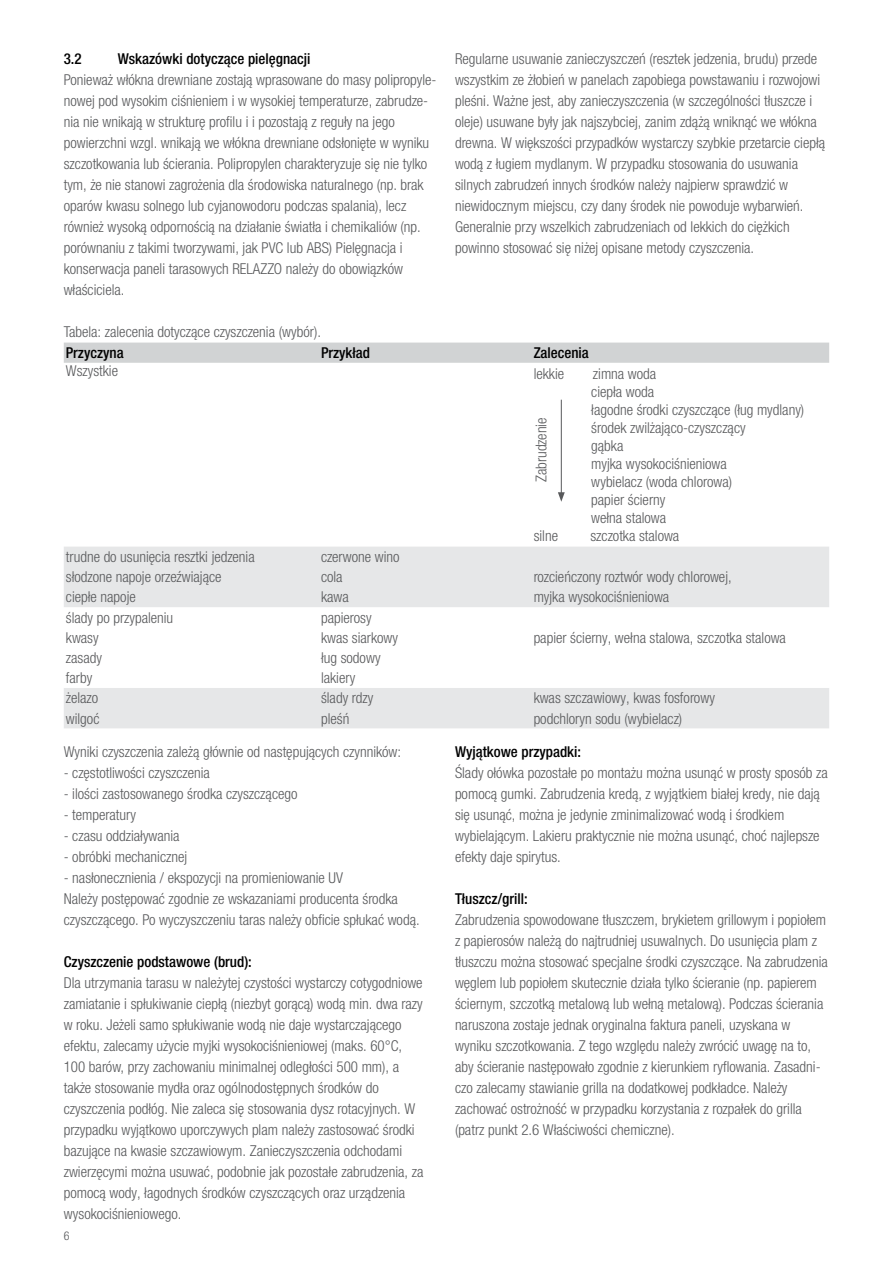
<style>
.page{position:relative;width:893px;height:1263px;background:#fff}
.page>*{position:absolute;margin:0;border:0;box-sizing:border-box;transform-origin:0 0}
.t1{font:300 condensed 15px/21px "Helvetica Neue LTW1 G";color:#58595b}
.t2{font:500 condensed 15px "Helvetica Neue LTW1 G";color:#000}
.t3{font:300 condensed 12px "Helvetica Neue LTW1 G";color:#58595b}
</style>
<div class="page">
<div style="left:64px;top:343px;width:765px;height:20px;background:#d1d3d4"></div>
<svg style="left:64px;top:547px;width:765px;height:181px;fill:#e6e7e8"></svg>
<hr style="left:561px;top:400px;width:1px;height:95px;background:#58595b">
<svg style="left:558px;top:492px;width:7px;height:10px"></svg>
<p class="t2" style="left:64px;top:49px;width:19px">3.2</p>
<p class="t2" style="left:118px;top:49px;width:194px">Wskazówki dotyczące pielęgnacji</p>
<p class="t1" style="left:64px;top:69px;width:374px">Ponieważ włókna drewniane zostają wprasowane do masy polipropyle&shy;nowej pod wysokim ciśnieniem i w wysokiej temperaturze, zabrudze&shy;nia nie wnikają w strukturę profilu i i pozostają z reguły na jego powierzchni wzgl. wnikają we włókna drewniane odsłonięte w wyniku szczotkowania lub ścierania. Polipropylen charakteryzuje się nie tylko tym, że nie stanowi zagrożenia dla środowiska naturalnego (np. brak oparów kwasu solnego lub cyjanowodoru podczas spalania), lecz również wysoką odpornością na działanie światła i chemikaliów (np. porównaniu z takimi tworzywami, jak PVC lub ABS) Pielęgnacja i konserwacja paneli tarasowych RELAZZO należy do obowiązków właściciela.</p>
<p class="t1" style="left:455px;top:48px;width:372px">Regularne usuwanie zanieczyszczeń (resztek jedzenia, brudu) przede wszystkim ze żłobień w panelach zapobiega powstawaniu i rozwojowi pleśni. Ważne jest, aby zanieczyszczenia (w szczególności tłuszcze i oleje) usuwane były jak najszybciej, zanim zdążą wniknąć we włókna drewna. W większości przypadków wystarczy szybkie przetarcie ciepłą wodą z ługiem mydlanym. W przypadku stosowania do usuwania silnych zabrudzeń innych środków należy najpierw sprawdzić w niewidocznym miejscu, czy dany środek nie powoduje wybarwień.<br>Generalnie przy wszelkich zabrudzeniach od lekkich do ciężkich powinno stosować się niżej opisane metody czyszczenia.</p>
<p class="t1" style="left:64px;top:321px;width:259px">Tabela: zalecenia dotyczące czyszczenia (wybór).</p>
<p class="t2" style="left:66px;top:344px;width:59px">Przyczyna</p>
<p class="t2" style="left:321px;top:344px;width:50px">Przykład</p>
<p class="t2" style="left:534px;top:344px;width:57px">Zalecenia</p>
<p class="t1" style="left:66px;top:360px;width:54px">Wszystkie</p>
<p class="t1" style="left:534px;top:363px;width:32px">lekkie</p>
<p class="t1" style="left:591px;top:365px;width:214px;line-height:18px">zimna woda<br>ciepła woda<br>łagodne środki czyszczące (ług mydlany) środek zwilżająco-czyszczący<br>gąbka<br>myjka wysokociśnieniowa<br>wybielacz (woda chlorowa)<br>papier ścierny<br>wełna stalowa</p>
<p class="t1" style="left:534px;top:525px;width:26px">silne</p>
<p class="t1" style="left:590px;top:525px;width:90px">szczotka stalowa</p>
<p class="t1" style="left:66px;top:546px;width:190px">trudne do usunięcia resztki jedzenia</p>
<p class="t1" style="left:321px;top:546px;width:80px">czerwone wino</p>
<p class="t1" style="left:66px;top:567px;width:157px">słodzone napoje orzeźwiające</p>
<p class="t1" style="left:321px;top:567px;width:23px">cola</p>
<p class="t1" style="left:534px;top:567px;width:200px">rozcieńczony roztwór wody chlorowej,</p>
<p class="t1" style="left:66px;top:587px;width:71px">ciepłe napoje</p>
<p class="t1" style="left:321px;top:587px;width:29px">kawa</p>
<p class="t1" style="left:534px;top:587px;width:137px">myjka wysokociśnieniowa</p>
<p class="t1" style="left:66px;top:607px;width:109px">ślady po przypaleniu</p>
<p class="t1" style="left:321px;top:607px;width:52px">papierosy</p>
<p class="t1" style="left:66px;top:627px;width:34px">kwasy</p>
<p class="t1" style="left:321px;top:627px;width:79px">kwas siarkowy</p>
<p class="t1" style="left:534px;top:627px;width:254px">papier ścierny, wełna stalowa, szczotka stalowa</p>
<p class="t1" style="left:66px;top:647px;width:38px">zasady</p>
<p class="t1" style="left:321px;top:647px;width:61px">ług sodowy</p>
<p class="t1" style="left:66px;top:667px;width:28px">farby</p>
<p class="t1" style="left:321px;top:667px;width:36px">lakiery</p>
<p class="t1" style="left:66px;top:688px;width:34px">żelazo</p>
<p class="t1" style="left:321px;top:688px;width:54px">ślady rdzy</p>
<p class="t1" style="left:534px;top:688px;width:183px">kwas szczawiowy, kwas fosforowy</p>
<p class="t1" style="left:66px;top:708px;width:35px">wilgoć</p>
<p class="t1" style="left:321px;top:708px;width:30px">pleśń</p>
<p class="t1" style="left:534px;top:708px;width:150px">podchloryn sodu (wybielacz)</p>
<p class="t1" style="left:531px;top:482px;width:66px;rotate:-90deg">Zabrudzenie</p>
<p class="t1" style="left:64px;top:741px;width:339px">Wyniki czyszczenia zależą głównie od następujących czynników:</p>
<p class="t1" style="left:64px;top:762px;width:148px">- częstotliwości czyszczenia</p>
<p class="t1" style="left:64px;top:783px;width:235px">- ilości zastosowanego środka czyszczącego</p>
<p class="t1" style="left:64px;top:804px;width:74px">- temperatury</p>
<p class="t1" style="left:64px;top:825px;width:117px">- czasu oddziaływania</p>
<p class="t1" style="left:64px;top:846px;width:125px">- obróbki mechanicznej</p>
<p class="t1" style="left:64px;top:867px;width:357px">- nasłonecznienia / ekspozycji na promieniowanie UV<br>Należy postępować zgodnie ze wskazaniami producenta środka czyszczącego. Po wyczyszczeniu taras należy obficie spłukać wodą.</p>
<p class="t2" style="left:64px;top:952px;width:190px">Czyszczenie podstawowe (brud):</p>
<p class="t1" style="left:64px;top:972px;width:361px">Dla utrzymania tarasu w należytej czystości wystarczy cotygodniowe zamiatanie i spłukiwanie ciepłą (niezbyt gorącą) wodą min. dwa razy w roku. Jeżeli samo spłukiwanie wodą nie daje wystarczającego efektu, zalecamy użycie myjki wysokociśnieniowej (maks. 60°C, 100 barów, przy zachowaniu minimalnej odległości 500 mm), a także stosowanie mydła oraz ogólnodostępnych środków do czyszczenia podłóg. Nie zaleca się stosowania dysz rotacyjnych. W przypadku wyjątkowo uporczywych plam należy zastosować środki bazujące na kwasie szczawiowym. Zanieczyszczenia odchodami zwierzęcymi można usuwać, podobnie jak pozostałe zabrudzenia, za pomocą wody, łagodnych środków czyszczących oraz urządzenia wysokociśnieniowego.</p>
<p class="t3" style="left:64px;top:1228px;width:7px">6</p>
<p class="t2" style="left:455px;top:742px;width:128px">Wyjątkowe przypadki:</p>
<p class="t1" style="left:455px;top:762px;width:374px">Ślady ołówka pozostałe po montażu można usunąć w prosty sposób za pomocą gumki. Zabrudzenia kredą, z wyjątkiem białej kredy, nie dają się usunąć, można je jedynie zminimalizować wodą i środkiem wybielającym. Lakieru praktycznie nie można usunąć, choć najlepsze efekty daje spirytus.</p>
<p class="t2" style="left:455px;top:889px;width:74px">Tłuszcz/grill:</p>
<p class="t1" style="left:455px;top:909px;width:374px">Zabrudzenia spowodowane tłuszczem, brykietem grillowym i popiołem z papierosów należą do najtrudniej usuwalnych. Do usunięcia plam z tłuszczu można stosować specjalne środki czyszczące. Na zabrudzenia węglem lub popiołem skutecznie działa tylko ścieranie (np. papierem ściernym, szczotką metalową lub wełną metalową). Podczas ścierania naruszona zostaje jednak oryginalna faktura paneli, uzyskana w wyniku szczotkowania. Z tego względu należy zwrócić uwagę na to, aby ścieranie następowało zgodnie z kierunkiem ryflowania. Zasadni&shy;czo zalecamy stawianie grilla na dodatkowej podkładce. Należy zachować ostrożność w przypadku korzystania z rozpałek do grilla (patrz punkt 2.6 Właściwości chemiczne).</p>
</div>
